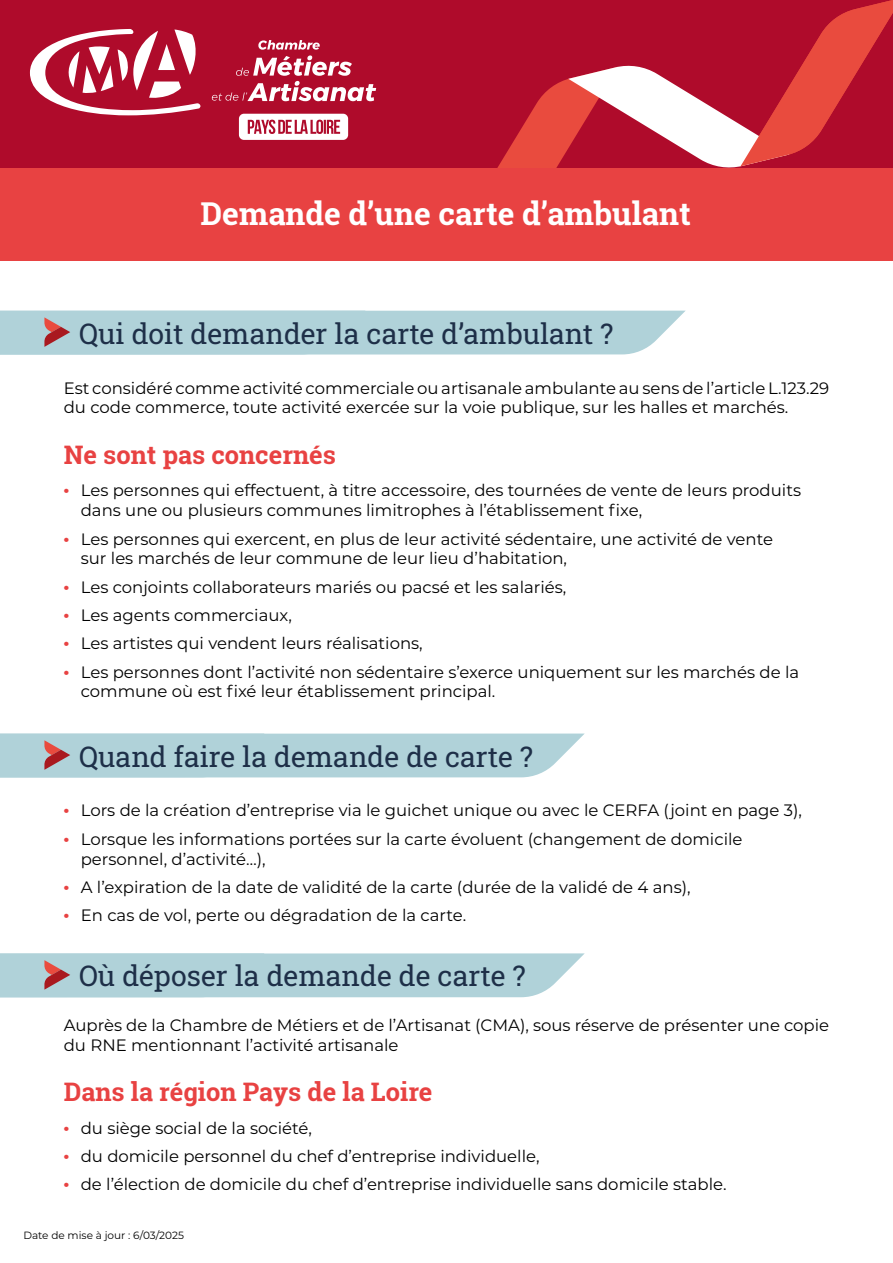
<style>
.page{position:relative;width:893px;height:1263px;background:#fff}
.page>*{position:absolute;margin:0;border:0;box-sizing:border-box;transform-origin:0 0}
.t1{font:700 31.5px "Roboto Slab";color:#fff}
.t2{font:28.5px "Roboto Slab";color:#1e2f48}
.t3{font:700 25.5px "Roboto Slab";color:#e84242}
.t4{font:16.5px/19.8px "Montserrat";color:#000}
.t5{font:10.5px "Montserrat";color:#000}
.s1{font-family:"Arial";font-weight:700;font-size:15px;color:#e84242}
</style>
<div class="page">
<div style="left:0;top:0;width:892px;height:169px;background:#af0b2b"></div>
<svg style="left:239px;top:114px;width:109px;height:26px;background:#eac1c9"></svg>
<svg style="left:30px;top:29px;width:171px;height:86px"></svg>
<svg style="left:212px;top:40px;width:164px;height:61px"></svg>
<svg style="left:497px;top:0;width:396px;height:235px"></svg>
<div style="left:0;top:168px;width:892px;height:92px;background:#e84242"></div>
<div style="left:0;top:311px;width:685px;height:44px;background:#b0d2d9"></div>
<svg style="left:0;top:733px;width:585px;height:45px;background:#b4d2d8"></svg>
<svg style="left:0;top:953px;width:585px;height:44px;background:#b3d1d8"></svg>
<h1 class="t1" style="left:201px;top:192px;width:492px">Demande d’une carte d’ambulant</h1>
<h2 class="t2" style="left:79px;top:314px;width:536px">Qui doit demander la carte d’ambulant ?</h2>
<p class="t4" style="left:64px;top:377px;width:767px">Est considéré comme activité commerciale ou artisanale ambulante au sens de l’article L.123.29 du code commerce, toute activité exercée sur la voie publique, sur les halles et marchés.</p>
<h3 class="t3" style="left:64px;top:437px;width:274px">Ne sont pas concernés</h3>
<p class="t4" style="left:81px;top:480px;width:722px;text-indent:-17px"><span class="s1">•</span> Les personnes qui effectuent, à titre accessoire, des tournées de vente de leurs produits dans une ou plusieurs communes limitrophes à l’établissement fixe,</p>
<p class="t4" style="left:81px;top:528px;width:694px;text-indent:-17px"><span class="s1">•</span> Les personnes qui exercent, en plus de leur activité sédentaire, une activité de vente sur les marchés de leur commune de leur lieu d’habitation,</p>
<p class="t4" style="left:64px;top:576px;width:504px"><span class="s1">•</span> Les conjoints collaborateurs mariés ou pacsé et les salariés,</p>
<p class="t4" style="left:64px;top:605px;width:230px"><span class="s1">•</span> Les agents commerciaux,</p>
<p class="t4" style="left:64px;top:633px;width:360px"><span class="s1">•</span> Les artistes qui vendent leurs réalisations,</p>
<p class="t4" style="left:81px;top:661px;width:720px;text-indent:-17px"><span class="s1">•</span> Les personnes dont l’activité non sédentaire s’exerce uniquement sur les marchés de la commune où est fixé leur établissement principal.</p>
<h2 class="t2" style="left:79px;top:737px;width:456px">Quand faire la demande de carte ?</h2>
<p class="t4" style="left:64px;top:800px;width:740px"><span class="s1">•</span> Lors de la création d’entreprise via le guichet unique ou avec le CERFA (joint en page 3),</p>
<p class="t4" style="left:81px;top:828px;width:663px;text-indent:-17px"><span class="s1">•</span> Lorsque les informations portées sur la carte évoluent (changement de domicile personnel, d’activité…),</p>
<p class="t4" style="left:64px;top:876px;width:628px"><span class="s1">•</span> A l’expiration de la date de validité de la carte (durée de la validé de 4 ans),</p>
<p class="t4" style="left:64px;top:905px;width:404px"><span class="s1">•</span> En cas de vol, perte ou dégradation de la carte.</p>
<h2 class="t2" style="left:79px;top:956px;width:448px">Où déposer la demande de carte ?</h2>
<p class="t4" style="left:64px;top:1015px;width:767px">Auprès de la Chambre de Métiers et de l’Artisanat (CMA), sous réserve de présenter une copie du RNE mentionnant l’activité artisanale</p>
<h3 class="t3" style="left:64px;top:1074px;width:370px">Dans la région Pays de la Loire</h3>
<p class="t4" style="left:64px;top:1117px;width:250px"><span class="s1">•</span> du siège social de la société,</p>
<p class="t4" style="left:64px;top:1146px;width:477px"><span class="s1">•</span> du domicile personnel du chef d’entreprise individuelle,</p>
<p class="t4" style="left:64px;top:1174px;width:664px"><span class="s1">•</span> de l’élection de domicile du chef d’entreprise individuelle sans domicile stable.</p>
<p class="t5" style="left:23px;top:1228px;width:162px">Date de mise à jour : 6/03/2025</p>
</div>
